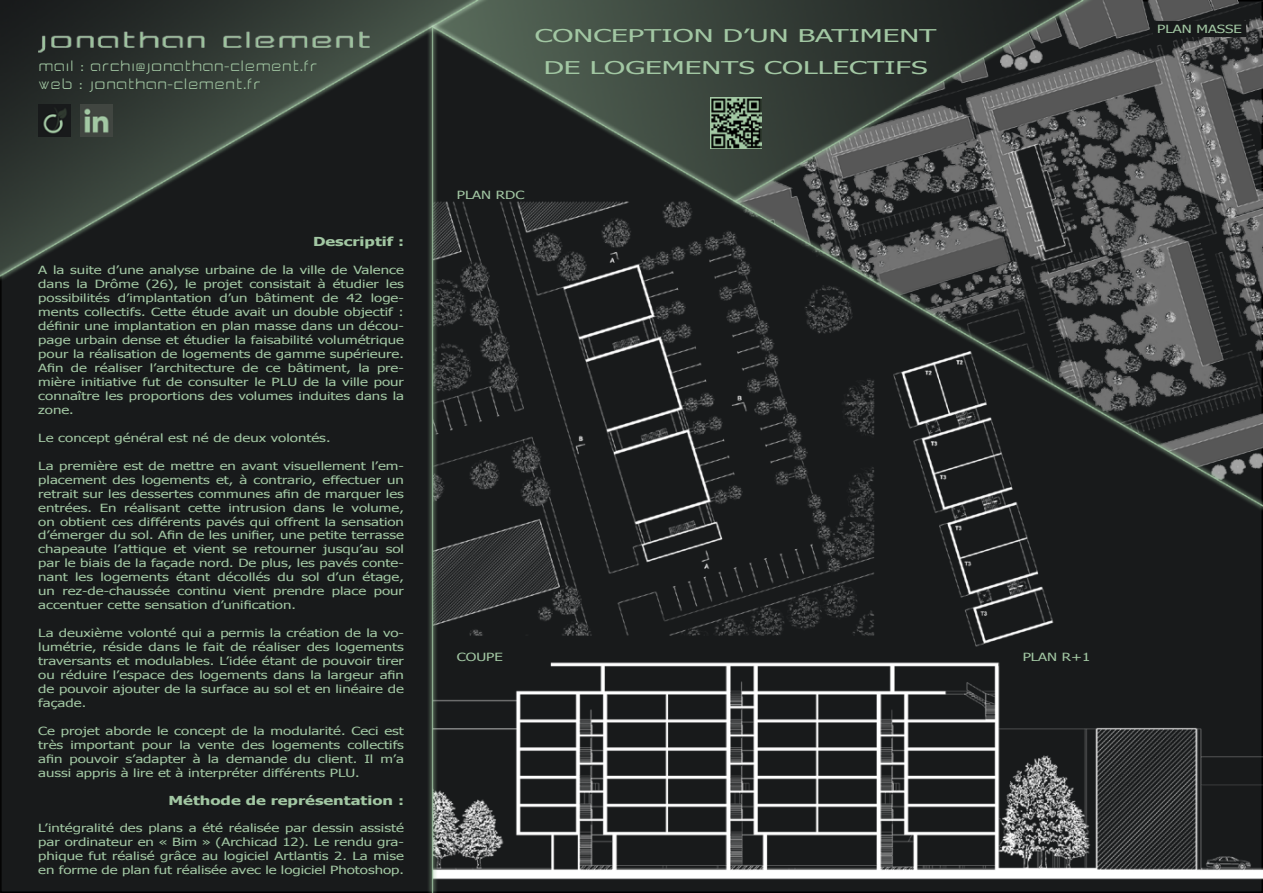
<style>
.page{position:relative;width:1263px;height:893px;background:#fff}
.page>*{position:absolute;margin:0;border:0;box-sizing:border-box;transform-origin:0 0}
.t1{font:17.55px/32.4px "Tahoma";color:#a2c7a3;text-align:center;scale:1.69 1}
.t2{font:15px/18px "Camomile";color:#a2c7a3}
.t3{font:700 12.3px "Tahoma";color:#a2c7a3;scale:1.33 1}
.t4{font:11.25px/14px "Tahoma";color:#a2c7a3;text-align:justify;scale:1.33 1}
</style>
<div class="page">
<img style="left:0;top:0;width:1263px;height:893px">
<img style="left:38px;top:21px;width:331px;height:39px">
<div style="left:1153px;top:21px;width:93px;height:16px;background:#181a1b"></div>
<img style="left:81px;top:104px;width:32px;height:32px">
<img style="left:38px;top:104px;width:32px;height:32px">
<img style="left:710px;top:98px;width:51px;height:51px">
<h2 class="t2" style="left:38px;top:57px;width:281px">MAIL : ARCHI@JONATHAN-CLEMENT.FR<br>WEB : JONATHAN-CLEMENT.FR</h2>
<p class="t3" style="left:313px;top:233px;width:70px">Descriptif :</p>
<p class="t4" style="left:38px;top:264px;width:276px">A la suite d’une analyse urbaine de la ville de Valence dans la Drôme (26), le projet consistait à étudier les possibilités d’implantation d’un bâtiment de 42 loge&shy;ments collectifs. Cette étude avait un double objectif : définir une implantation en plan masse dans un décou&shy;page urbain dense et étudier la faisabilité volumétrique pour la réalisation de logements de gamme supérieure.<br>Afin de réaliser l’architecture de ce bâtiment, la pre&shy;mière initiative fut de consulter le PLU de la ville pour connaître les proportions des volumes induites dans la zone.</p>
<p class="t4" style="left:38px;top:431px;width:221px">Le concept général est né de deux volontés.</p>
<p class="t4" style="left:38px;top:459px;width:276px">La première est de mettre en avant visuellement l’em&shy;placement des logements et, à contrario, effectuer un retrait sur les dessertes communes afin de marquer les entrées. En réalisant cette intrusion dans le volume, on obtient ces différents pavés qui offrent la sensation d’émerger du sol. Afin de les unifier, une petite terrasse chapeaute l’attique et vient se retourner jusqu’au sol par le biais de la façade nord. De plus, les pavés conte&shy;nant les logements étant décollés du sol d’un étage, un rez-de-chaussée continu vient prendre place pour accentuer cette sensation d’unification.</p>
<p class="t4" style="left:38px;top:627px;width:276px">La deuxième volonté qui a permis la création de la vo&shy;lumétrie, réside dans le fait de réaliser des logements traversants et modulables. L’idée étant de pouvoir tirer ou réduire l’espace des logements dans la largeur afin de pouvoir ajouter de la surface au sol et en linéaire de façade.</p>
<p class="t4" style="left:38px;top:724px;width:276px">Ce projet aborde le concept de la modularité. Ceci est très important pour la vente des logements collectifs afin pouvoir s’adapter à la demande du client. Il m’a aussi appris à lire et à interpréter différents PLU.</p>
<p class="t3" style="left:168px;top:791px;width:179px">Méthode de représentation :</p>
<p class="t4" style="left:38px;top:822px;width:276px">L’intégralité des plans a été réalisée par dessin assisté par ordinateur en « Bim » (Archicad 12). Le rendu gra&shy;phique fut réalisé grâce au logiciel Artlantis 2. La mise en forme de plan fut réalisée avec le logiciel Photoshop.</p>
<h1 class="t1" style="left:535px;top:20px;width:239px">CONCEPTION D’UN BATIMENT<br>DE LOGEMENTS COLLECTIFS</h1>
<p class="t4" style="left:457px;top:188px;width:52px">PLAN RDC</p>
<p class="t4" style="left:457px;top:650px;width:36px">COUPE</p>
<p class="t4" style="left:1157px;top:22px;width:65px">PLAN MASSE</p>
<p class="t4" style="left:1023px;top:650px;width:52px">PLAN R+1</p>
</div>
